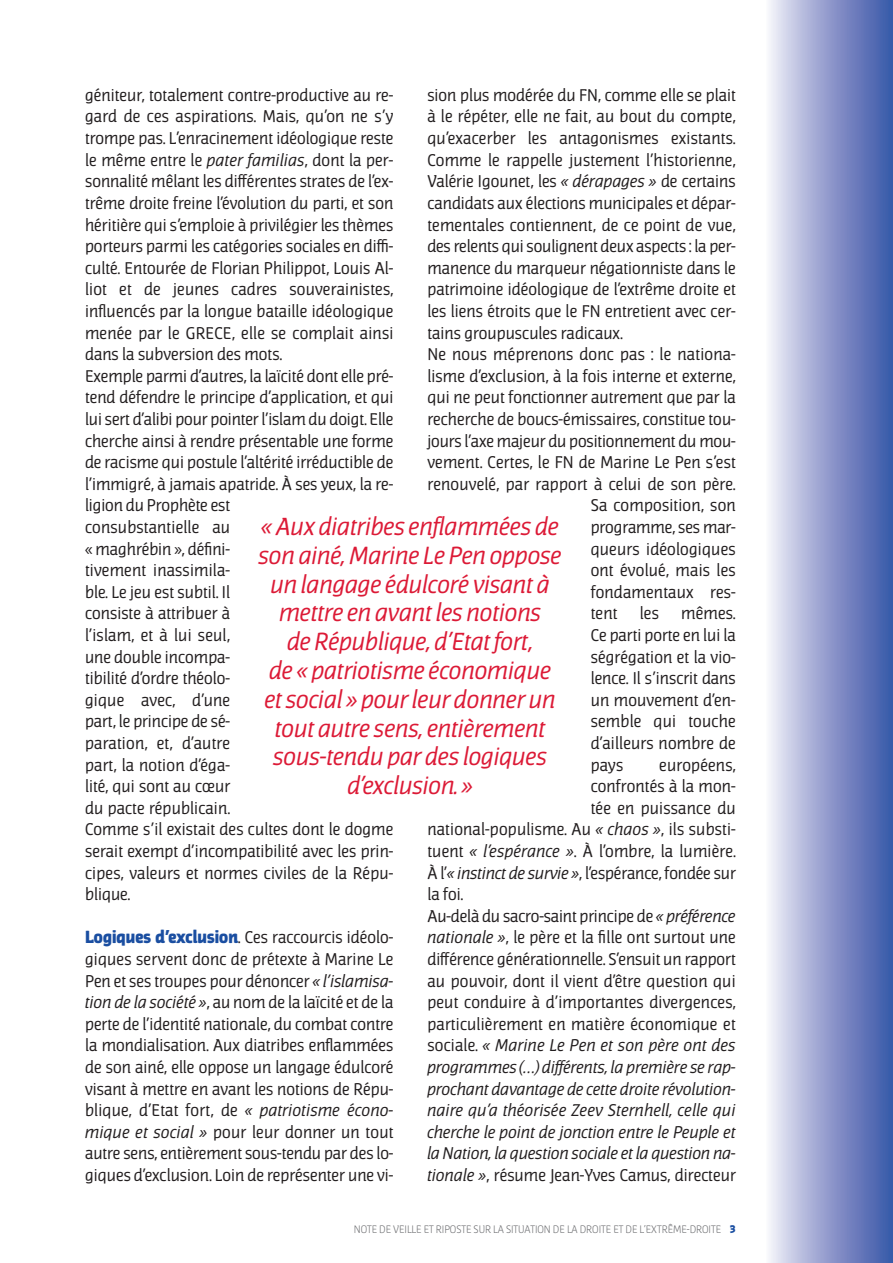
<style>
.page{position:relative;width:893px;height:1263px;background:#fff}
.page>*{position:absolute;margin:0;border:0;box-sizing:border-box;transform-origin:0 0}
.t1{font:italic 24px/28.8px "Jaures";color:#dc1a36;text-align:center}
.t2{font:16.5px/21.6px "Jaures";letter-spacing:.005em;color:#231f20;text-align:justify}
.t3{font:italic 16.5px "Jaures";color:#231f20}
.t4{font:300 10.5px "Jaures";color:#6c6d70}
.s1{font-style:italic}
.s2{font-weight:900;color:#1a4ea1}
.s3{font-style:normal}
</style>
<div class="page">
<div style="left:767px;top:0;width:126px;height:1263px;background:linear-gradient(to right,#f0ecf7,#3651a6)"></div>
<p class="t2" style="left:85px;top:84px;width:310px;text-align:left">géniteur, totalement contre-productive au re&shy;gard de ces aspirations. Mais, qu’on ne s’y trompe pas. L’enracinement idéologique reste le même entre le <span class="s1">pater familias</span>, dont la per&shy;sonnalité mêlant les différentes strates de l’ex&shy;trême droite freine l’évolution du parti, et son héritière qui s’emploie à privilégier les thèmes porteurs parmi les catégories sociales en diffi&shy;culté. Entourée de Florian Philippot, Louis Al&shy;liot et de jeunes cadres souverainistes, influencés par la longue bataille idéologique menée par le GRECE, elle se complait ainsi dans la subversion des mots.<br>Exemple parmi d’autres, la laïcité dont elle pré&shy;tend défendre le principe d’application, et qui lui sert d’alibi pour pointer l’islam du doigt. Elle cherche ainsi à rendre présentable une forme de racisme qui postule l’altérité irréductible de l’immigré, à jamais apatride. À ses yeux, la re&shy;ligion du Prophète est<br>consubstantielle au<br>« maghrébin », défini-<br>tivement inassimila-<br>ble. Le jeu est subtil. Il<br>consiste à attribuer à<br>l’islam, et à lui seul,<br>une double incompa-<br>tibilité d’ordre théolo-<br>gique avec, d’une<br>part, le principe de sé-<br>paration, et, d’autre<br>part, la notion d’éga-<br>lité, qui sont au cœur<br>du pacte républicain.<br>Comme s’il existait des cultes dont le dogme serait exempt d’incompatibilité avec les prin&shy;cipes, valeurs et normes civiles de la Répu&shy;blique.</p>
<p class="t2" style="left:85px;top:927px;width:310px"><span class="s2">Logiques d’exclusion</span>. Ces raccourcis idéolo&shy;giques servent donc de prétexte à Marine Le Pen et ses troupes pour dénoncer <span class="s1">« l’islamisa&shy;tion de la société »</span>, au nom de la laïcité et de la perte de l’identité nationale, du combat contre la mondialisation. Aux diatribes enflammées de son ainé, elle oppose un langage édulcoré visant à mettre en avant les notions de Répu&shy;blique, d’Etat fort, de <span class="s1">« patriotisme écono&shy;mique et social »</span> pour leur donner un tout autre sens, entièrement sous-tendu par des lo&shy;giques d’exclusion. Loin de représenter une vi-</p>
<p class="t2" style="left:427px;top:84px;width:310px">sion plus modérée du FN, comme elle se plait</p>
<p class="t2" style="left:427px;top:106px;width:310px">à le répéter, elle ne fait, au bout du compte,</p>
<p class="t2" style="left:427px;top:128px;width:310px">qu’exacerber les antagonismes existants.</p>
<p class="t2" style="left:427px;top:149px;width:310px">Comme le rappelle justement l’historienne,</p>
<p class="t2" style="left:427px;top:171px;width:310px">Valérie Igounet, les <span class="s1">« dérapages »</span> de certains</p>
<p class="t2" style="left:427px;top:192px;width:310px">candidats aux élections municipales et dépar-</p>
<p class="t2" style="left:427px;top:214px;width:310px">tementales contiennent, de ce point de vue,</p>
<p class="t2" style="left:427px;top:236px;width:310px">des relents qui soulignent deux aspects : la per-</p>
<p class="t2" style="left:427px;top:257px;width:310px">manence du marqueur négationniste dans le</p>
<p class="t2" style="left:427px;top:279px;width:310px">patrimoine idéologique de l’extrême droite et</p>
<p class="t2" style="left:427px;top:300px;width:310px">les liens étroits que le FN entretient avec cer-</p>
<p class="t2" style="left:427px;top:322px;width:197px">tains groupuscules radicaux.</p>
<p class="t2" style="left:427px;top:344px;width:310px">Ne nous méprenons donc pas : le nationa-</p>
<p class="t2" style="left:427px;top:365px;width:310px">lisme d’exclusion, à la fois interne et externe,</p>
<p class="t2" style="left:427px;top:387px;width:310px">qui ne peut fonctionner autrement que par la</p>
<p class="t2" style="left:427px;top:408px;width:310px">recherche de boucs-émissaires, constitue tou-</p>
<p class="t2" style="left:427px;top:430px;width:310px">jours l’axe majeur du positionnement du mou-</p>
<p class="t2" style="left:427px;top:452px;width:310px">vement. Certes, le FN de Marine Le Pen s’est</p>
<p class="t2" style="left:427px;top:473px;width:310px">renouvelé, par rapport à celui de son père.</p>
<p class="t2" style="left:591px;top:495px;width:146px">Sa composition, son</p>
<p class="t2" style="left:591px;top:516px;width:147px">programme, ses mar-</p>
<p class="t2" style="left:591px;top:538px;width:146px">queurs idéologiques</p>
<p class="t2" style="left:591px;top:560px;width:146px">ont évolué, mais les</p>
<p class="t2" style="left:591px;top:581px;width:147px">fondamentaux res-</p>
<p class="t2" style="left:591px;top:603px;width:28px">tent</p>
<p class="t2" style="left:640px;top:603px;width:21px">les</p>
<p class="t1" style="left:259px;top:512px;width:304px">« Aux diatribes enflammées de son ainé, Marine Le Pen oppose un langage édulcoré visant à mettre en avant les notions<br>de République, d’Etat fort,<br>de « patriotisme économique et social » pour leur donner un tout autre sens, entièrement sous-tendu par des logiques d’exclusion. »</p>
<p class="t2" style="left:591px;top:603px;width:147px;text-indent:90px">mêmes.<br>Ce parti porte en lui la ségrégation et la vio&shy;lence. Il s’inscrit dans un mouvement d’en&shy;semble qui touche d’ailleurs nombre de pays</p>
<p class="t2" style="left:659px;top:754px;width:78px">européens,</p>
<p class="t2" style="left:591px;top:776px;width:147px">confrontés à la mon-</p>
<p class="t2" style="left:591px;top:797px;width:146px">tée en puissance du</p>
<p class="t2" style="left:427px;top:819px;width:310px">national-populisme. Au <span class="s1">« chaos »</span>, ils substi-</p>
<p class="t2" style="left:427px;top:840px;width:310px">tuent <span class="s1">« l’espérance »</span>. À l’ombre, la lumière.</p>
<p class="t2" style="left:427px;top:862px;width:310px">À l’<span class="s1">« instinct de survie »</span>, l’espérance, fondée sur</p>
<p class="t2" style="left:427px;top:884px;width:37px">la foi.</p>
<p class="t2" style="left:427px;top:905px;width:310px">Au-delà du sacro-saint principe de <span class="s1">« préférence</span></p>
<p class="t2" style="left:427px;top:927px;width:310px"><span class="s1">nationale »</span>, le père et la fille ont surtout une</p>
<p class="t2" style="left:427px;top:948px;width:310px">différence générationnelle. S’ensuit un rapport</p>
<p class="t2" style="left:427px;top:970px;width:310px">au pouvoir, dont il vient d’être question qui</p>
<p class="t2" style="left:427px;top:992px;width:310px">peut conduire à d’importantes divergences,</p>
<p class="t2" style="left:427px;top:1013px;width:310px">particulièrement en matière économique et</p>
<p class="t3" style="left:427px;top:1036px;width:310px"><span class="s3">sociale.</span> « Marine Le Pen et son père ont des</p>
<p class="t3" style="left:427px;top:1058px;width:309px">programmes (…) différents, la première se rap-</p>
<p class="t3" style="left:427px;top:1079px;width:309px">prochant davantage de cette droite révolution-</p>
<p class="t3" style="left:427px;top:1101px;width:310px">naire qu’a théorisée Zeev Sternhell, celle qui</p>
<p class="t3" style="left:427px;top:1122px;width:310px">cherche le point de jonction entre le Peuple et</p>
<p class="t3" style="left:427px;top:1144px;width:309px">la Nation, la question sociale et la question na-</p>
<p class="t2" style="left:427px;top:1164px;width:310px"><span class="s1">tionale »</span>, résume Jean-Yves Camus, directeur</p>
<p class="t4" style="left:354px;top:1223px;width:383px">NOTE DE VEILLE ET RIPOSTE SUR LA SITUATION DE LA DROITE ET DE L’EXTRÊME-DROITE <span class="s2">3</span></p>
</div>
